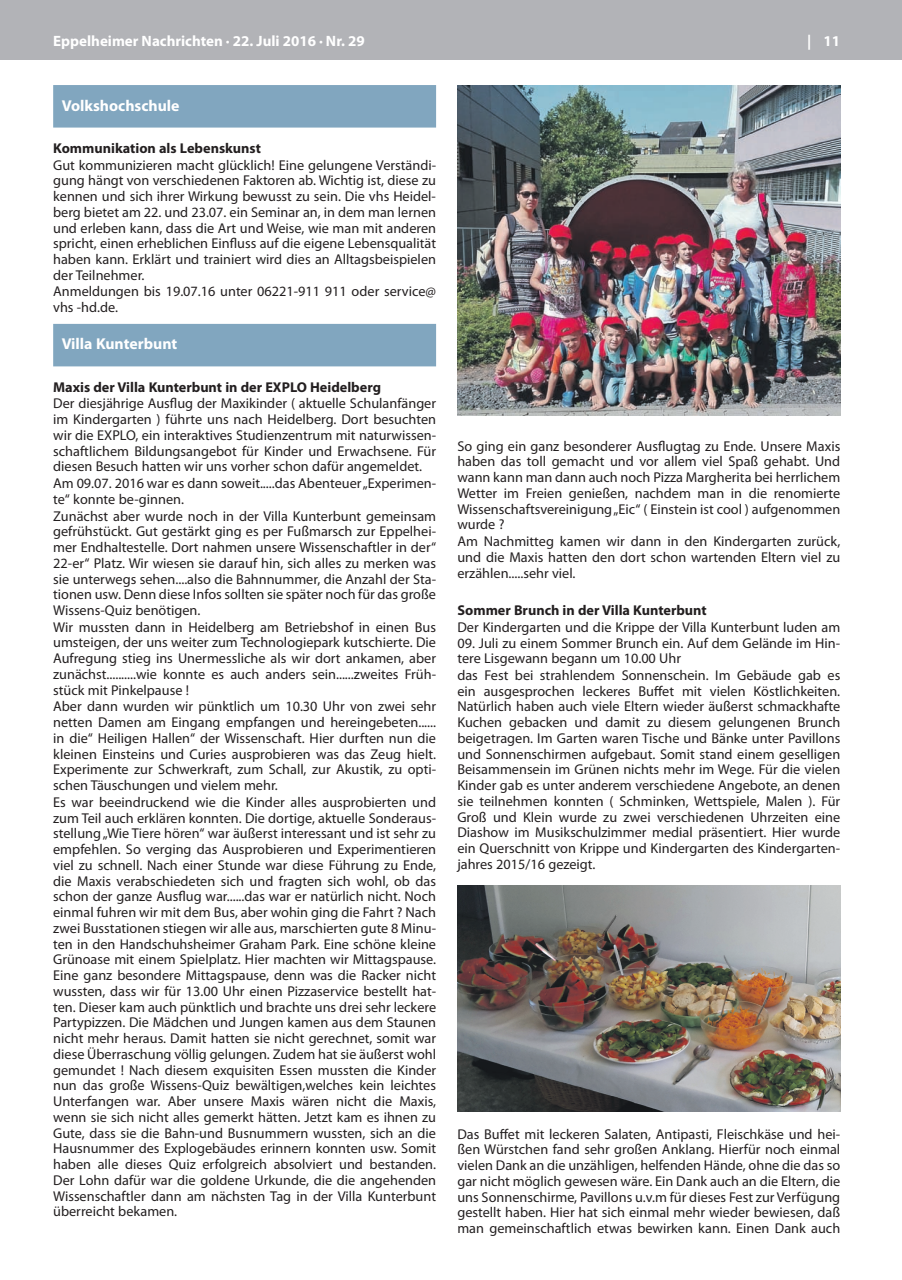
<style>
.page{position:relative;width:902px;height:1280px;background:#fff}
.page>*{position:absolute;margin:0;border:0;box-sizing:border-box;transform-origin:0 0}
.t1{font:700 15.75px "Myriad Pro";color:#fff}
.t2{font:700 15px "Myriad Pro";color:#fff}
.t3{font:14.25px/15.9px "Myriad Pro";color:#231f20}
.t4{font:700 14.25px "Myriad Pro";color:#231f20}
</style>
<div class="page">
<div style="left:0;top:0;width:901px;height:60px;background:#b2b3b7"></div>
<div style="left:53px;top:85px;width:383px;height:43px;background:#81a6bf"></div>
<div style="left:53px;top:324px;width:383px;height:42px;background:#81a6bf"></div>
<img style="left:457px;top:85px;width:383px;height:330px">
<img style="left:457px;top:886px;width:383px;height:225px">
<p class="t2" style="left:53px;top:31px;width:313px">Eppelheimer Nachrichten · 22. Juli 2016 · Nr. 29</p>
<p class="t2" style="left:807px;top:31px;width:35px">| 11</p>
<p class="t1" style="left:62px;top:95px;width:119px">Volkshochschule</p>
<p class="t4" style="left:53px;top:139px;width:209px">Kommunikation als Lebenskunst</p>
<p class="t3" style="left:53px;top:157px;width:384px">Gut kommunizieren macht glücklich! Eine gelungene Verständi&shy;gung hängt von verschiedenen Faktoren ab. Wichtig ist, diese zu kennen und sich ihrer Wirkung bewusst zu sein. Die vhs Heidel&shy;berg bietet am 22. und 23.07. ein Seminar an, in dem man lernen und erleben kann, dass die Art und Weise, wie man mit anderen spricht, einen erheblichen Einfluss auf die eigene Lebensqualität haben kann. Erklärt und trainiert wird dies an Alltagsbeispielen der Teilnehmer.<br>Anmeldungen bis 19.07.16 unter 06221-911 911 oder service@ vhs -hd.de.</p>
<p class="t1" style="left:62px;top:334px;width:117px">Villa Kunterbunt</p>
<p class="t4" style="left:53px;top:377px;width:329px">Maxis der Villa Kunterbunt in der EXPLO Heidelberg</p>
<p class="t3" style="left:53px;top:395px;width:384px">Der diesjährige Ausflug der Maxikinder ( aktuelle Schulanfänger im Kindergarten ) führte uns nach Heidelberg. Dort besuchten wir die EXPLO, ein interaktives Studienzentrum mit naturwissen&shy;schaftlichem Bildungsangebot für Kinder und Erwachsene. Für diesen Besuch hatten wir uns vorher schon dafür angemeldet.<br>Am 09.07. 2016 war es dann soweit.....das Abenteuer „Experimen&shy;te“ konnte be-ginnen.<br>Zunächst aber wurde noch in der Villa Kunterbunt gemeinsam gefrühstückt. Gut gestärkt ging es per Fußmarsch zur Eppelhei&shy;mer Endhaltestelle. Dort nahmen unsere Wissenschaftler in der“ 22-er“ Platz. Wir wiesen sie darauf hin, sich alles zu merken was sie unterwegs sehen....also die Bahnnummer, die Anzahl der Sta&shy;tionen usw. Denn diese Infos sollten sie später noch für das große Wissens-Quiz benötigen.<br>Wir mussten dann in Heidelberg am Betriebshof in einen Bus umsteigen, der uns weiter zum Technologiepark kutschierte. Die Aufregung stieg ins Unermessliche als wir dort ankamen, aber zunächst..........wie konnte es auch anders sein......zweites Früh&shy;stück mit Pinkelpause !<br>Aber dann wurden wir pünktlich um 10.30 Uhr von zwei sehr netten Damen am Eingang empfangen und hereingebeten...... in die“ Heiligen Hallen“ der Wissenschaft. Hier durften nun die kleinen Einsteins und Curies ausprobieren was das Zeug hielt.<br>Experimente zur Schwerkraft, zum Schall, zur Akustik, zu opti&shy;schen Täuschungen und vielem mehr.<br>Es war beeindruckend wie die Kinder alles ausprobierten und zum Teil auch erklären konnten. Die dortige, aktuelle Sonderaus&shy;stellung „Wie Tiere hören“ war äußerst interessant und ist sehr zu empfehlen. So verging das Ausprobieren und Experimentieren viel zu schnell. Nach einer Stunde war diese Führung zu Ende, die Maxis verabschiedeten sich und fragten sich wohl, ob das schon der ganze Ausflug war......das war er natürlich nicht. Noch einmal fuhren wir mit dem Bus, aber wohin ging die Fahrt ? Nach zwei Busstationen stiegen wir alle aus, marschierten gute 8 Minu&shy;ten in den Handschuhsheimer Graham Park. Eine schöne kleine Grünoase mit einem Spielplatz. Hier machten wir Mittagspause.<br>Eine ganz besondere Mittagspause, denn was die Racker nicht wussten, dass wir für 13.00 Uhr einen Pizzaservice bestellt hat&shy;ten. Dieser kam auch pünktlich und brachte uns drei sehr leckere Partypizzen. Die Mädchen und Jungen kamen aus dem Staunen nicht mehr heraus. Damit hatten sie nicht gerechnet, somit war diese Überraschung völlig gelungen. Zudem hat sie äußerst wohl gemundet ! Nach diesem exquisiten Essen mussten die Kinder nun das große Wissens-Quiz bewältigen,welches kein leichtes Unterfangen war. Aber unsere Maxis wären nicht die Maxis, wenn sie sich nicht alles gemerkt hätten. Jetzt kam es ihnen zu Gute, dass sie die Bahn-und Busnummern wussten, sich an die Hausnummer des Explogebäudes erinnern konnten usw. Somit haben alle dieses Quiz erfolgreich absolviert und bestanden.<br>Der Lohn dafür war die goldene Urkunde, die die angehenden Wissenschaftler dann am nächsten Tag in der Villa Kunterbunt überreicht bekamen.</p>
<p class="t3" style="left:457px;top:438px;width:384px">So ging ein ganz besonderer Ausflugtag zu Ende. Unsere Maxis haben das toll gemacht und vor allem viel Spaß gehabt. Und wann kann man dann auch noch Pizza Margherita bei herrlichem Wetter im Freien genießen, nachdem man in die renomierte Wissenschaftsvereinigung „Eic“ ( Einstein ist cool ) aufgenommen wurde ?<br>Am Nachmitteg kamen wir dann in den Kindergarten zurück, und die Maxis hatten den dort schon wartenden Eltern viel zu erzählen.....sehr viel.</p>
<p class="t4" style="left:457px;top:601px;width:251px">Sommer Brunch in der Villa Kunterbunt</p>
<p class="t3" style="left:457px;top:619px;width:384px">Der Kindergarten und die Krippe der Villa Kunterbunt luden am</p>
<p class="t3" style="left:457px;top:635px;width:384px">09. Juli zu einem Sommer Brunch ein. Auf dem Gelände im Hin&shy;tere Lisgewann begann um 10.00 Uhr<br>das Fest bei strahlendem Sonnenschein. Im Gebäude gab es ein ausgesprochen leckeres Buffet mit vielen Köstlichkeiten.<br>Natürlich haben auch viele Eltern wieder äußerst schmackhafte Kuchen gebacken und damit zu diesem gelungenen Brunch beigetragen. Im Garten waren Tische und Bänke unter Pavillons und Sonnenschirmen aufgebaut. Somit stand einem geselligen Beisammensein im Grünen nichts mehr im Wege. Für die vielen Kinder gab es unter anderem verschiedene Angebote, an denen sie teilnehmen konnten ( Schminken, Wettspiele, Malen ). Für Groß und Klein wurde zu zwei verschiedenen Uhrzeiten eine Diashow im Musikschulzimmer medial präsentiert. Hier wurde ein Querschnitt von Krippe und Kindergarten des Kindergarten&shy;jahres 2015/16 gezeigt.</p>
<p class="t3" style="left:457px;top:1126px;width:384px;text-align:justify">Das Buffet mit leckeren Salaten, Antipasti, Fleischkäse und hei&shy;ßen Würstchen fand sehr großen Anklang. Hierfür noch einmal vielen Dank an die unzähligen, helfenden Hände, ohne die das so gar nicht möglich gewesen wäre. Ein Dank auch an die Eltern, die uns Sonnenschirme, Pavillons u.v.m für dieses Fest zur Verfügung gestellt haben. Hier hat sich einmal mehr wieder bewiesen, daß man gemeinschaftlich etwas bewirken kann. Einen Dank auch</p>
</div>
